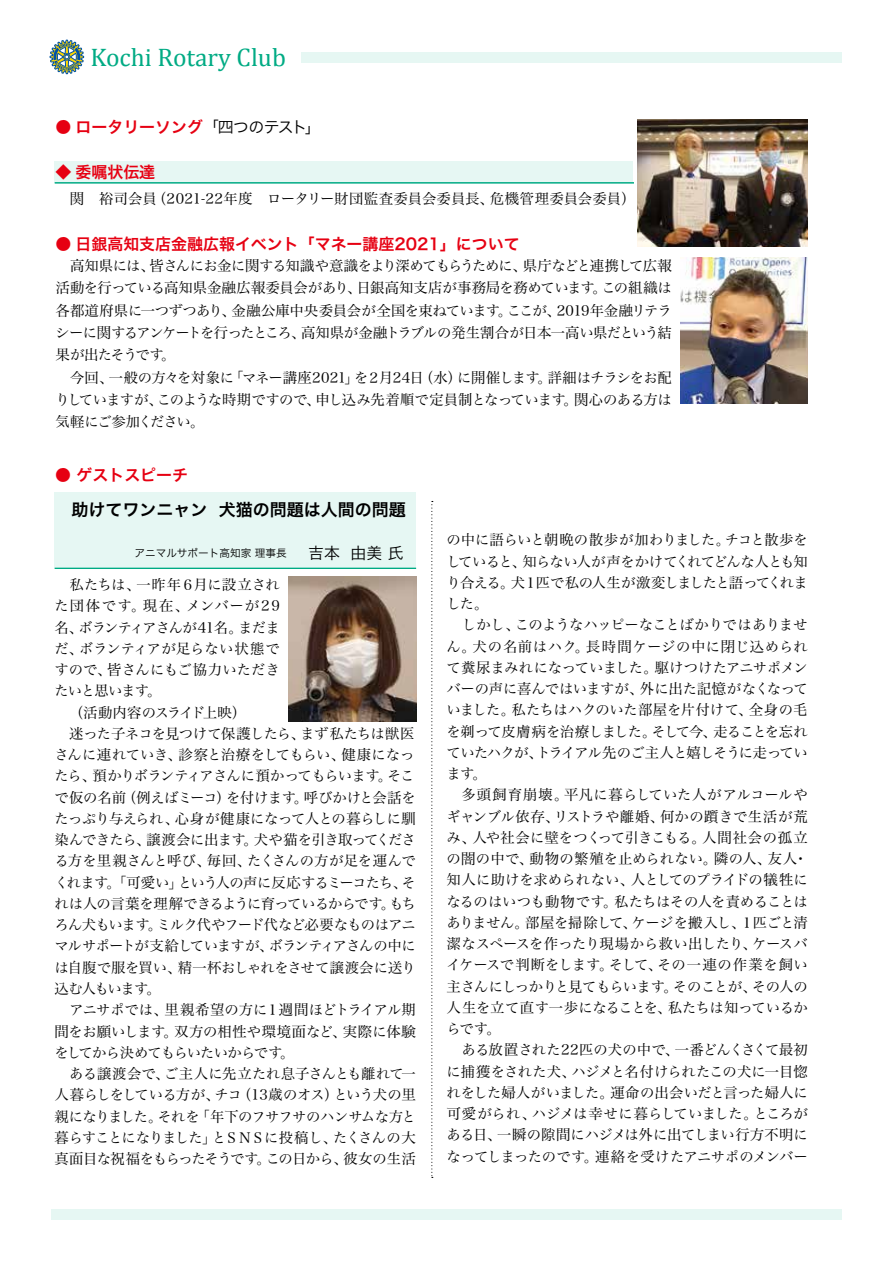
<style>
.page{position:relative;width:893px;height:1263px;background:#fff}
.page>*{position:absolute;margin:0;border:0;box-sizing:border-box;transform-origin:0 0}
.t1{font:25.5px "Cambria";color:#00ab84}
.t2{font:16.95px "Hira Kaku Pro W6";color:#000}
.t3{font:15.9px "Hira Kaku Pro W6";color:#e60012}
.t4{font:14.4px/21.3px "Hira Min Pro W3";letter-spacing:-.025em;color:#000}
.t5{font:14.4px "Hira Min Pro W3";letter-spacing:.01em;color:#000}
.t6{font:10.65px "Hira Kaku Pro W3";color:#000}
.s1{font-family:"Hira Kaku Pro W3";color:#000}
.s2{font-family:"Hira Kaku Pro W3"}
.s3{font-size:15.9px}
</style>
<div class="page">
<svg style="left:50px;top:39px;width:34px;height:36px"></svg>
<div style="left:51px;top:1209px;width:791px;height:10px;background:#e6f7f3"></div>
<div style="left:302px;top:52px;width:540px;height:11px;background:#e6f7f3"></div>
<div style="left:55px;top:162px;width:578px;height:21px;background:#e6f7f3"></div>
<hr style="left:55px;top:182px;width:578px;height:2px;background:#00ab84">
<div style="left:55px;top:492px;width:361px;height:76px;background:#e6f7f3"></div>
<hr style="left:55px;top:568px;width:361px;height:1px;background:#00ab84">
<img style="left:288px;top:576px;width:128px;height:145px">
<img style="left:680px;top:257px;width:128px;height:147px">
<img style="left:638px;top:119px;width:170px;height:128px">
<svg style="left:431px;top:501px;width:2px;height:677px"></svg>
<h1 class="t1" style="left:91px;top:42px;width:197px">Kochi Rotary Club</h1>
<p class="t3" style="left:56px;top:113px;width:267px">● ロータリーソング<span class="s1">「四つのテスト」</span></p>
<p class="t3" style="left:56px;top:157px;width:101px"><span class="s2">◆</span> 委嘱状伝達</p>
<p class="t5" style="left:56px;top:186px;width:581px">　関　裕司会員（2021-22年度　ロータリー財団監査委員会委員長、危機管理委員会委員）</p>
<p class="t3" style="left:56px;top:230px;width:465px">● 日銀高知支店金融広報イベント「マネー講座2021」について</p>
<p class="t4" style="left:56px;top:253px;width:618px;line-height:22.4px">　高知県には、皆さんにお金に関する知識や意識をより深めてもらうために、県庁などと連携して広報活動を行っている高知県金融広報委員会があり、日銀高知支店が事務局を務めています。この組織は各都道府県に一つずつあり、金融公庫中央委員会が全国を束ねています。ここが、2019年金融リテラシーに関するアンケートを行ったところ、高知県が金融トラブルの発生割合が日本一高い県だという結果が出たそうです。<br>　今回、一般の方々を対象に「マネー講座2021」を２月24日（水）に開催します。詳細はチラシをお配りしていますが、このような時期ですので、申し込み先着順で定員制となっています。関心のある方は気軽にご参加ください。</p>
<p class="t3" style="left:55px;top:460px;width:134px">● ゲストスピーチ</p>
<p class="t2" style="left:54px;top:494px;width:353px">　助けてワンニャン 犬猫の問題は人間の問題</p>
<p class="t6" style="left:134px;top:543px;width:271px">アニマルサポート高知家 理事長　　<span class="s3">吉本 由美 氏</span></p>
<p class="t4" style="left:54px;top:573px;width:363px">　私たちは、一昨年６月に設立され<br>た団体です。現在、メンバーが29<br>名、ボランティアさんが41名。まだま<br>だ、ボランティアが足らない状態で<br>すので、皆さんにもご協力いただき<br>たいと思います。<br>　（活動内容のスライド上映）<br>　迷った子ネコを見つけて保護したら、まず私たちは獣医さんに連れていき、診察と治療をしてもらい、健康になったら、預かりボランティアさんに預かってもらいます。そこで仮の名前（例えばミーコ）を付けます。呼びかけと会話をたっぷり与えられ、心身が健康になって人との暮らしに馴染んできたら、譲渡会に出ます。犬や猫を引き取ってくださる方を里親さんと呼び、毎回、たくさんの方が足を運んでくれます。「可愛い」という人の声に反応するミーコたち、それは人の言葉を理解できるように育っているからです。もちろん犬もいます。ミルク代やフード代など必要なものはアニマルサポートが支給していますが、ボランティアさんの中には自腹で服を買い、精一杯おしゃれをさせて譲渡会に送り込む人もいます。<br>　アニサポでは、里親希望の方に１週間ほどトライアル期間をお願いします。双方の相性や環境面など、実際に体験をしてから決めてもらいたいからです。<br>　ある譲渡会で、ご主人に先立たれ息子さんとも離れて一人暮らしをしている方が、チコ（13歳のオス）という犬の里親になりました。それを「年下のフサフサのハンサムな方と暮らすことになりました」とＳＮＳに投稿し、たくさんの大真面目な祝福をもらったそうです。この日から、彼女の生活</p>
<p class="t4" style="left:446px;top:528px;width:363px">の中に語らいと朝晩の散歩が加わりました。チコと散歩をしていると、知らない人が声をかけてくれてどんな人とも知り合える。犬１匹で私の人生が激変しましたと語ってくれました。<br>　しかし、このようなハッピーなことばかりではありません。犬の名前はハク。長時間ケージの中に閉じ込められて糞尿まみれになっていました。駆けつけたアニサポメンバーの声に喜んではいますが、外に出た記憶がなくなっていました。私たちはハクのいた部屋を片付けて、全身の毛を剃って皮膚病を治療しました。そして今、走ることを忘れていたハクが、トライアル先のご主人と嬉しそうに走っています。<br>　多頭飼育崩壊。平凡に暮らしていた人がアルコールやギャンブル依存、リストラや離婚、何かの躓きで生活が荒み、人や社会に壁をつくって引きこもる。人間社会の孤立の闇の中で、動物の繁殖を止められない。隣の人、友人・知人に助けを求められない、人としてのプライドの犠牲になるのはいつも動物です。私たちはその人を責めることはありません。部屋を掃除して、ケージを搬入し、１匹ごと清潔なスペースを作ったり現場から救い出したり、ケースバイケースで判断をします。そして、その一連の作業を飼い主さんにしっかりと見てもらいます。そのことが、その人の人生を立て直す一歩になることを、私たちは知っているからです。<br>　ある放置された22匹の犬の中で、一番どんくさくて最初に捕獲をされた犬、ハジメと名付けられたこの犬に一目惚れをした婦人がいました。運命の出会いだと言った婦人に可愛がられ、ハジメは幸せに暮らしていました。ところがある日、一瞬の隙間にハジメは外に出てしまい行方不明になってしまったのです。連絡を受けたアニサポのメンバー</p>
</div>
